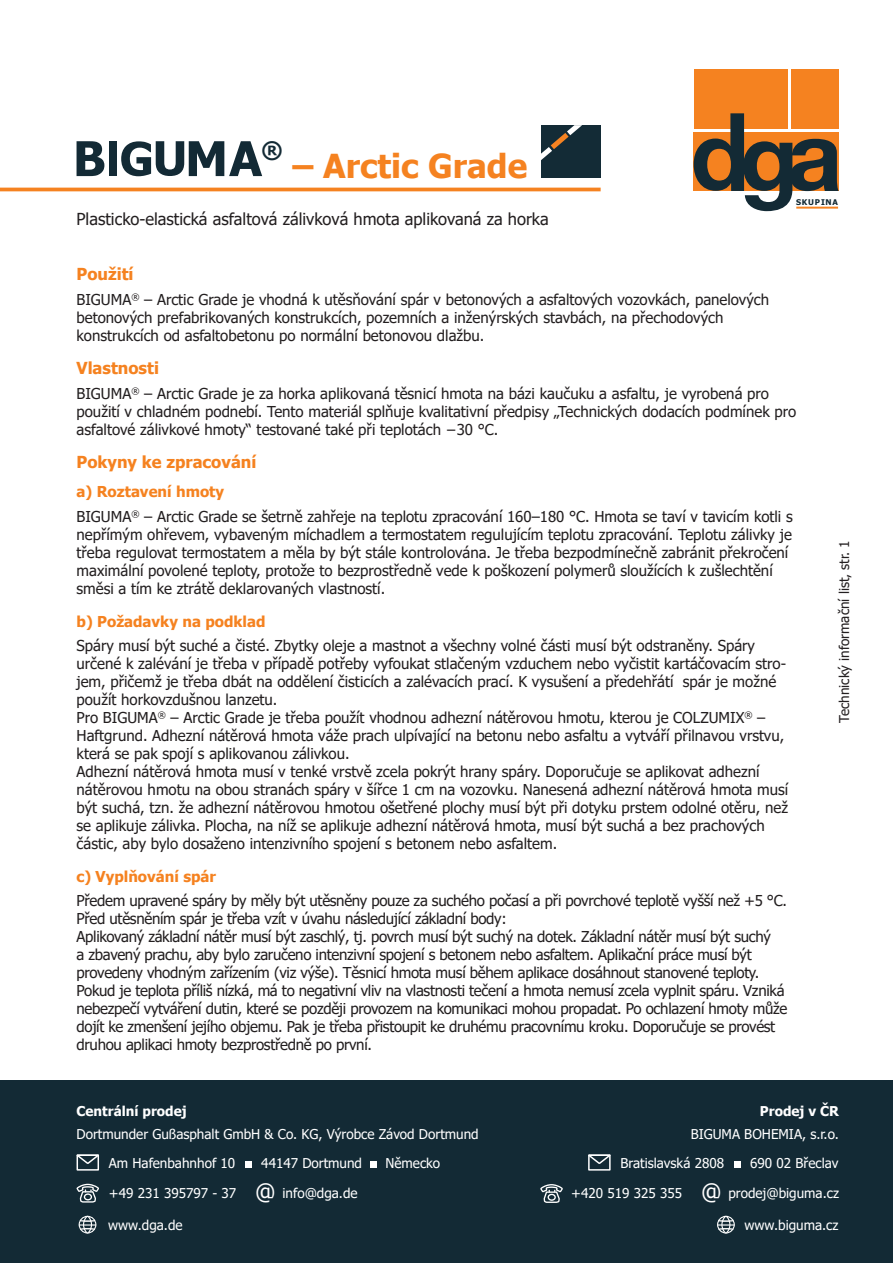
<style>
.page{position:relative;width:893px;height:1263px;background:#fff}
.page>*{position:absolute;margin:0;border:0;box-sizing:border-box;transform-origin:0 0}
.t1{font:700 33px "Tahoma";color:#f58220}
.t2{font:700 22.8px "Tahoma";color:#132a35}
.t3{font:16.5px "Tahoma";color:#231f20}
.t4{font:700 16.5px "Tahoma";color:#f58220}
.t5{font:15px/18px "Tahoma";color:#231f20}
.t6{font:15px/18px "Tahoma";letter-spacing:-.02em;color:#231f20}
.t7{font:700 15px "Tahoma";color:#f58220}
.t8{font:13.5px/28.2px "Tahoma";color:#fff}
.t9{font:13.5px "Tahoma";color:#231f20}
.t10{font:700 13.5px "Tahoma";color:#fff}
.t11{font:700 7.95px "Tahoma";letter-spacing:.1em;color:#132a35}
.s1{font-weight:700;color:#f58220}
.s2{font-size:22.5px}
</style>
<div class="page">
<div style="left:694px;top:69px;width:93px;height:59px;background:#f58220"></div>
<div style="left:791px;top:69px;width:48px;height:59px;background:#f58220"></div>
<svg style="left:694px;top:113px;width:145px;height:98px"></svg>
<hr style="left:0;top:188px;width:601px;height:3px;background:#f58220">
<div style="left:541px;top:125px;width:60px;height:52px;background:#132b36"></div>
<svg style="left:541px;top:125px;width:41px;height:35px"></svg>
<div style="left:109px;top:141px;width:8px;height:35px;background:#132a35"></div>
<svg style="left:77px;top:141px;width:27px;height:35px"></svg>
<svg style="left:121px;top:141px;width:141px;height:35px"></svg>
<div style="left:0;top:1081px;width:893px;height:182px;background:#132a35"></div>
<svg style="left:77px;top:1154px;width:22px;height:16px"></svg>
<div style="left:245px;top:1161px;width:6px;height:7px;background:#fff"></div>
<svg style="left:77px;top:1184px;width:22px;height:18px"></svg>
<div style="left:371px;top:1161px;width:6px;height:7px;background:#fff"></div>
<div style="left:79px;top:1216px;width:17px;height:17px;border:1px solid #fff;border-radius:50%"></div>
<div style="left:83px;top:1216px;width:9px;height:17px;border:1px solid #fff;border-radius:50%"></div>
<svg style="left:79px;top:1219px;width:17px;height:12px"></svg>
<svg style="left:588px;top:1154px;width:23px;height:16px"></svg>
<div style="left:734px;top:1161px;width:6px;height:7px;background:#fff"></div>
<svg style="left:540px;top:1184px;width:23px;height:19px"></svg>
<div style="left:717px;top:1216px;width:18px;height:17px;border:1px solid #fff;border-radius:50%"></div>
<div style="left:721px;top:1216px;width:9px;height:17px;border:1px solid #fff;border-radius:50%"></div>
<svg style="left:717px;top:1219px;width:18px;height:12px"></svg>
<h2 class="t2" style="left:262px;top:136px;width:23px">®</h2>
<h1 class="t1" style="left:292px;top:143px;width:236px">– Arctic Grade</h1>
<p class="t3" style="left:77px;top:208px;width:474px">Plasticko-elastická asfaltová zálivková hmota aplikovaná za horka</p>
<p class="t4" style="left:77px;top:263px;width:59px">Použití</p>
<p class="t5" style="left:77px;top:291px;width:694px">BIGUMA<sup>®</sup> – Arctic Grade je vhodná k utěsňování spár v betonových a asfaltových vozovkách, panelových betonových prefabrikovaných konstrukcích, pozemních a inženýrských stavbách, na přechodových konstrukcích od asfaltobetonu po normální betonovou dlažbu.</p>
<p class="t11" style="left:796px;top:197px;width:43px">SKUPINA</p>
<p class="t4" style="left:77px;top:357px;width:84px">Vlastnosti</p>
<p class="t5" style="left:77px;top:385px;width:721px">BIGUMA<sup>®</sup> – Arctic Grade je za horka aplikovaná těsnicí hmota na bázi kaučuku a asfaltu, je vyrobená pro použití v chladném podnebí. Tento materiál splňuje kvalitativní předpisy „Technických dodacích podmínek pro asfaltové zálivkové hmoty“ testované také při teplotách −30 °C.</p>
<p class="t4" style="left:77px;top:451px;width:181px">Pokyny ke zpracování</p>
<p class="t5" style="left:77px;top:480px;width:718px;line-height:25.3px"><span class="s1">a) Roztavení hmoty<br></span>BIGUMA<sup>®</sup> – Arctic Grade se šetrně zahřeje na teplotu zpracování 160–180 °C. Hmota se taví v tavicím kotli s</p>
<p class="t5" style="left:77px;top:527px;width:717px">nepřímým ohřevem, vybaveným míchadlem a termostatem regulujícím teplotu zpracování. Teplotu zálivky je třeba regulovat termostatem a měla by být stále kontrolována. Je třeba bezpodmínečně zabránit překročení maximální povolené teploty, protože to bezprostředně vede k poškození polymerů sloužících k zušlechtění směsi a tím ke ztrátě deklarovaných vlastností.</p>
<p class="t7" style="left:77px;top:611px;width:190px">b) Požadavky na podklad</p>
<p class="t5" style="left:77px;top:638px;width:713px">Spáry musí být suché a čisté. Zbytky oleje a mastnot a všechny volné části musí být odstraněny. Spáry určené k zalévání je třeba v případě potřeby vyfoukat stlačeným vzduchem nebo vyčistit kartáčovacím stro&shy;jem, přičemž je třeba dbát na oddělení čisticích a zalévacích prací. K vysušení a předehřátí spár je možné použít horkovzdušnou lanzetu.<br>Pro BIGUMA<sup>®</sup> – Arctic Grade je třeba použít vhodnou adhezní nátěrovou hmotu, kterou je COLZUMIX<sup>®</sup> – Haftgrund. Adhezní nátěrová hmota váže prach ulpívající na betonu nebo asfaltu a vytváří přilnavou vrstvu, která se pak spojí s aplikovanou zálivkou.<br>Adhezní nátěrová hmota musí v tenké vrstvě zcela pokrýt hrany spáry. Doporučuje se aplikovat adhezní nátěrovou hmotu na obou stranách spáry v šířce 1 cm na vozovku. Nanesená adhezní nátěrová hmota musí být suchá, tzn. že adhezní nátěrovou hmotou ošetřené plochy musí být při dotyku prstem odolné otěru, než se aplikuje zálivka. Plocha, na níž se aplikuje adhezní nátěrová hmota, musí být suchá a bez prachových částic, aby bylo dosaženo intenzivního spojení s betonem nebo asfaltem.</p>
<p class="t7" style="left:77px;top:866px;width:141px">c) Vyplňování spár</p>
<p class="t6" style="left:77px;top:893px;width:712px">Předem upravené spáry by měly být utěsněny pouze za suchého počasí a při povrchové teplotě vyšší než +5 °C.<br>Před utěsněním spár je třeba vzít v úvahu následující základní body:<br>Aplikovaný základní nátěr musí být zaschlý, tj. povrch musí být suchý na dotek. Základní nátěr musí být suchý<br>a zbavený prachu, aby bylo zaručeno intenzivní spojení s betonem nebo asfaltem. Aplikační práce musí být provedeny vhodným zařízením (viz výše). Těsnicí hmota musí během aplikace dosáhnout stanovené teploty.<br>Pokud je teplota příliš nízká, má to negativní vliv na vlastnosti tečení a hmota nemusí zcela vyplnit spáru. Vzniká nebezpečí vytváření dutin, které se později provozem na komunikaci mohou propadat. Po ochlazení hmoty může dojít ke zmenšení jejího objemu. Pak je třeba přistoupit ke druhému pracovnímu kroku. Doporučuje se provést druhou aplikaci hmoty bezprostředně po první.</p>
<p class="t9" style="left:835px;top:723px;width:184px;rotate:-90deg">Technický informační list, str. 1</p>
<p class="t10" style="left:77px;top:1102px;width:112px">Centrální prodej</p>
<p class="t8" style="left:109px;top:1121px;width:371px;text-indent:-32px">Dortmunder Gußasphalt GmbH &amp; Co. KG, Výrobce Závod Dortmund<br>Am Hafenbahnhof 10</p>
<p class="t8" style="left:385px;top:1149px;width:56px">Německo</p>
<p class="t8" style="left:261px;top:1149px;width:102px">44147 Dortmund</p>
<p class="t8" style="left:109px;top:1180px;width:250px">+49 231 395797 - 37 <span class="s2">@</span> info@dga.de</p>
<p class="t8" style="left:108px;top:1212px;width:76px">www.dga.de</p>
<p class="t10" style="left:760px;top:1102px;width:81px">Prodej v ČR</p>
<p class="t8" style="left:620px;top:1121px;width:220px;text-indent:70px">BIGUMA BOHEMIA, s.r.o.<br>Bratislavská 2808</p>
<p class="t8" style="left:750px;top:1149px;width:90px">690 02 Břeclav</p>
<p class="t8" style="left:571px;top:1180px;width:269px">+420 519 325 355 <span class="s2">@</span> prodej@biguma.cz</p>
<p class="t8" style="left:744px;top:1212px;width:95px">www.biguma.cz</p>
</div>
